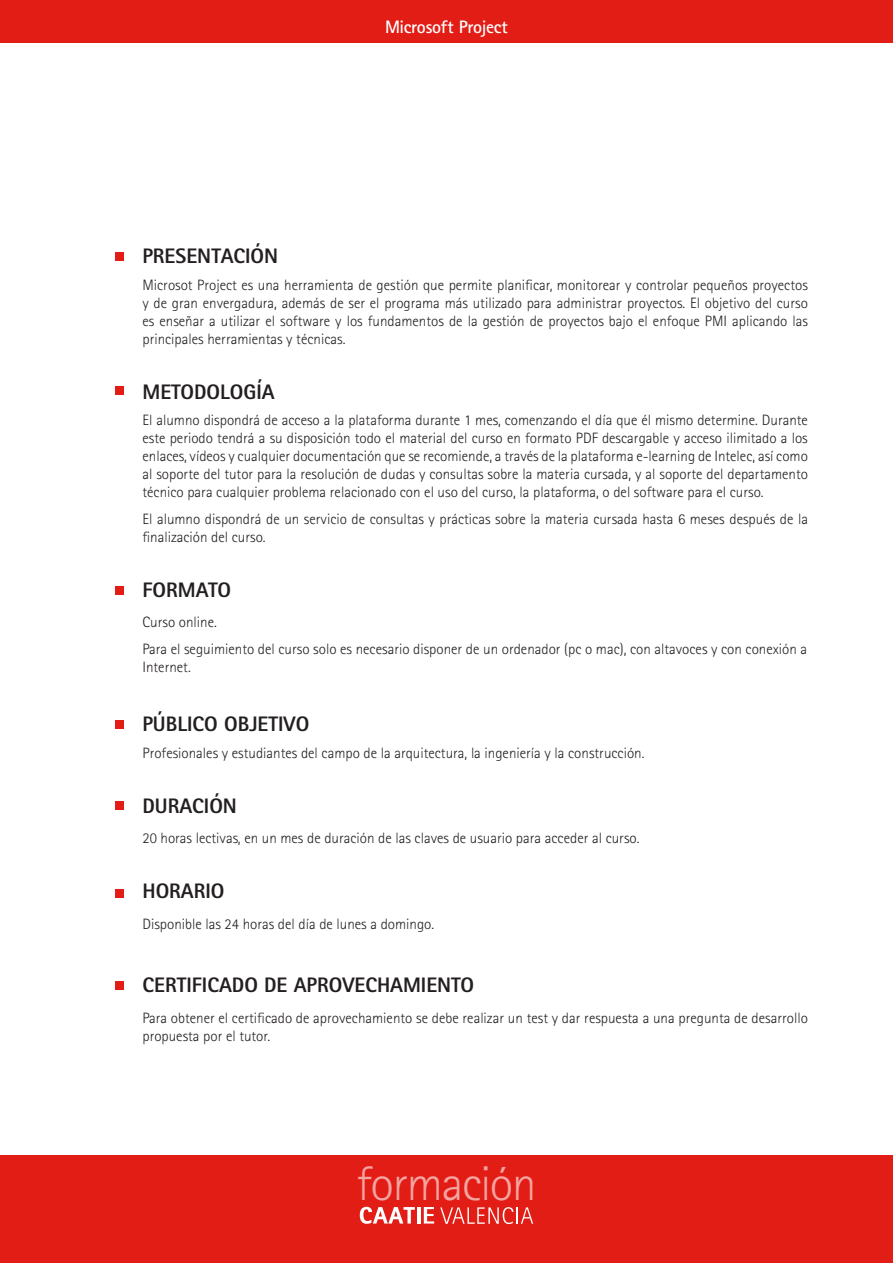
<style>
.page{position:relative;width:893px;height:1263px;background:#fff}
.page>*{position:absolute;margin:0;border:0;box-sizing:border-box;transform-origin:0 0}
.t1{font:300 48.75px "Rotis Sans Serif";letter-spacing:-.025em;color:#f4a4a1}
.titulo_4{font:800 21px "Rotis Sans Serif";color:#231f20}
.cabecera_nombre_curs{font:700 18px "Rotis Sans Serif";letter-spacing:-.015em;color:#fff}
.texto{font:300 15px/18px "Rotis Sans Serif";color:#231f20;text-align:justify}
.titulo_4-2{font:300 15px/18px "Rotis Sans Serif";color:#231f20}
</style>
<div class="page">
<div style="left:0;top:1156px;width:893px;height:107px;background:#e21d15"></div>
<svg style="left:360px;top:1207px;width:55px;height:17px"></svg>
<hr style="left:417px;top:1207px;width:3px;height:16px;background:#fff">
<svg style="left:424px;top:1207px;width:10px;height:16px"></svg>
<svg style="left:440px;top:1207px;width:93px;height:17px"></svg>
<div style="left:0;top:0;width:893px;height:42px;background:#e21d15"></div>
<div style="left:115px;top:252px;width:8px;height:9px;background:#e21d15"></div>
<div style="left:115px;top:586px;width:8px;height:9px;background:#e21d15"></div>
<div style="left:115px;top:720px;width:8px;height:9px;background:#e21d15"></div>
<div style="left:115px;top:386px;width:8px;height:9px;background:#e21d15"></div>
<div style="left:115px;top:801px;width:8px;height:8px;background:#e21d15"></div>
<div style="left:115px;top:889px;width:8px;height:8px;background:#e21d15"></div>
<div style="left:115px;top:981px;width:8px;height:9px;background:#e21d15"></div>
<p class="cabecera_nombre_curs" style="left:385px;top:16px;width:124px">Microsoft Project</p>
<p class="titulo_4" style="left:142px;top:243px;width:137px">PRESENTACIÓN</p>
<p class="texto" style="left:142px;top:275px;width:667px">Microsot Project es una herramienta de gestión que permite planificar, monitorear y controlar pequeños proyectos y de gran envergadura, además de ser el programa más utilizado para administrar proyectos. El objetivo del curso es enseñar a utilizar el software y los fundamentos de la gestión de proyectos bajo el enfoque PMI aplicando las principales herramientas y técnicas.</p>
<p class="titulo_4" style="left:142px;top:378px;width:134px">METODOLOGÍA</p>
<p class="texto" style="left:142px;top:411px;width:667px">El alumno dispondrá de acceso a la plataforma durante 1 mes, comenzando el día que él mismo determine. Durante este periodo tendrá a su disposición todo el material del curso en formato PDF descargable y acceso ilimitado a los enlaces, vídeos y cualquier documentación que se recomiende, a través de la plataforma e-learning de Intelec, así como al soporte del tutor para la resolución de dudas y consultas sobre la materia cursada, y al soporte del departamento técnico para cualquier problema relacionado con el uso del curso, la plataforma, o del software para el curso.</p>
<p class="texto" style="left:142px;top:509px;width:667px">El alumno dispondrá de un servicio de consultas y prácticas sobre la materia cursada hasta 6 meses después de la finalización del curso.</p>
<p class="titulo_4" style="left:142px;top:576px;width:90px">FORMATO</p>
<p class="titulo_4-2" style="left:142px;top:613px;width:76px">Curso online.</p>
<p class="titulo_4-2" style="left:142px;top:640px;width:666px">Para el seguimiento del curso solo es necesario disponer de un ordenador (pc o mac), con altavoces y con conexión a<br>Internet.</p>
<p class="titulo_4" style="left:142px;top:710px;width:168px">PÚBLICO OBJETIVO</p>
<p class="texto" style="left:142px;top:743px;width:504px">Profesionales y estudiantes del campo de la arquitectura, la ingeniería y la construcción.</p>
<p class="titulo_4" style="left:142px;top:792px;width:96px">DURACIÓN</p>
<p class="titulo_4-2" style="left:142px;top:829px;width:499px">20 horas lectivas, en un mes de duración de las claves de usuario para acceder al curso.</p>
<p class="titulo_4" style="left:142px;top:878px;width:84px">HORARIO</p>
<p class="titulo_4-2" style="left:142px;top:915px;width:293px">Disponible las 24 horas del día de lunes a domingo.</p>
<p class="titulo_4" style="left:142px;top:972px;width:333px">CERTIFICADO DE APROVECHAMIENTO</p>
<p class="titulo_4-2" style="left:142px;top:1009px;width:667px">Para obtener el certificado de aprovechamiento se debe realizar un test y dar respuesta a una pregunta de desarrollo propuesta por el tutor.</p>
<h1 class="t1" style="left:356px;top:1155px;width:182px">formación</h1>
</div>
